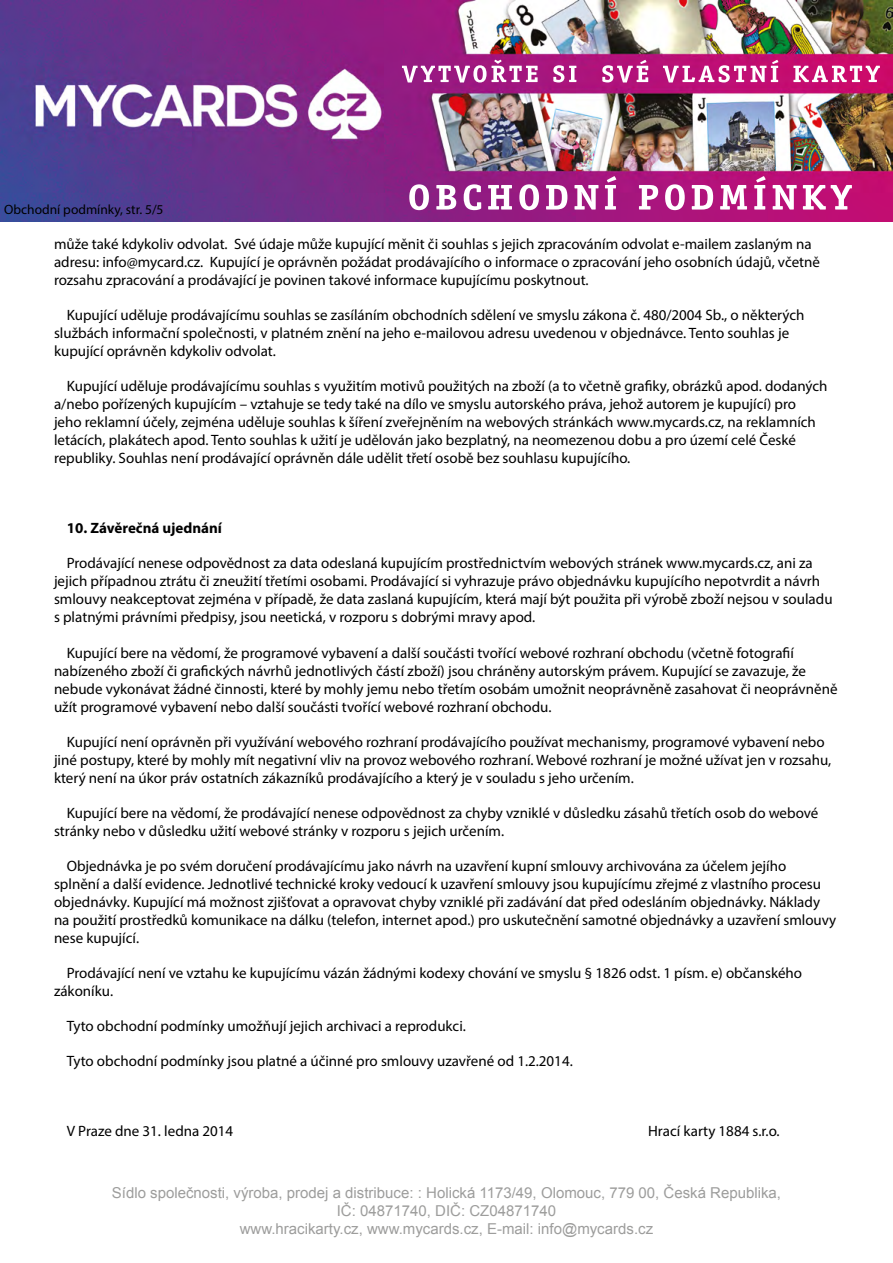
<style>
.page{position:relative;width:893px;height:1263px;background:#fff}
.page>*{position:absolute;margin:0;border:0;box-sizing:border-box;transform-origin:0 0}
.t1{font:15px/18px "Myriad Pro";color:#000}
.t2{font:15px/18px "Arial";color:#9d9d9c;text-align:center}
.t3{font:700 15px "Myriad Pro";color:#000}
.t4{font:13.5px "Myriad Pro";color:#000}
</style>
<div class="page">
<img style="left:0;top:0;width:893px;height:221px">
<p class="t4" style="left:4px;top:201px;width:161px">Obchodní podmínky, str. 5/5</p>
<p class="t1" style="left:54px;top:235px;width:767px">může také kdykoliv odvolat. Své údaje může kupující měnit či souhlas s jejich zpracováním odvolat e-mailem zaslaným na adresu: info@mycard.cz. Kupující je oprávněn požádat prodávajícího o informace o zpracování jeho osobních údajů, včetně rozsahu zpracování a prodávající je povinen takové informace kupujícímu poskytnout.</p>
<p class="t1" style="left:54px;top:306px;width:752px;text-indent:13px">Kupující uděluje prodávajícímu souhlas se zasíláním obchodních sdělení ve smyslu zákona č. 480/2004 Sb., o některých službách informační společnosti, v platném znění na jeho e-mailovou adresu uvedenou v objednávce. Tento souhlas je kupující oprávněn kdykoliv odvolat.</p>
<p class="t1" style="left:54px;top:377px;width:775px;text-indent:13px">Kupující uděluje prodávajícímu souhlas s využitím motivů použitých na zboží (a to včetně grafiky, obrázků apod. dodaných a/nebo pořízených kupujícím – vztahuje se tedy také na dílo ve smyslu autorského práva, jehož autorem je kupující) pro<br>jeho reklamní účely, zejména uděluje souhlas k šíření zveřejněním na webových stránkách www.mycards.cz, na reklamních letácích, plakátech apod. Tento souhlas k užití je udělován jako bezplatný, na neomezenou dobu a pro území celé České republiky. Souhlas není prodávající oprávněn dále udělit třetí osobě bez souhlasu kupujícího.</p>
<p class="t3" style="left:67px;top:519px;width:157px">10. Závěrečná ujednání</p>
<p class="t1" style="left:54px;top:554px;width:780px;text-indent:13px">Prodávající nenese odpovědnost za data odeslaná kupujícím prostřednictvím webových stránek www.mycards.cz, ani za jejich případnou ztrátu či zneužití třetími osobami. Prodávající si vyhrazuje právo objednávku kupujícího nepotvrdit a návrh smlouvy neakceptovat zejména v případě, že data zaslaná kupujícím, která mají být použita při výrobě zboží nejsou v souladu s platnými právními předpisy, jsou neetická, v rozporu s dobrými mravy apod.</p>
<p class="t1" style="left:54px;top:643px;width:785px;text-indent:13px">Kupující bere na vědomí, že programové vybavení a další součásti tvořící webové rozhraní obchodu (včetně fotografií nabízeného zboží či grafických návrhů jednotlivých částí zboží) jsou chráněny autorským právem. Kupující se zavazuje, že nebude vykonávat žádné činnosti, které by mohly jemu nebo třetím osobám umožnit neoprávněně zasahovat či neoprávněně užít programové vybavení nebo další součásti tvořící webové rozhraní obchodu.</p>
<p class="t1" style="left:54px;top:732px;width:779px;text-indent:13px">Kupující není oprávněn při využívání webového rozhraní prodávajícího používat mechanismy, programové vybavení nebo jiné postupy, které by mohly mít negativní vliv na provoz webového rozhraní. Webové rozhraní je možné užívat jen v rozsahu, který není na úkor práv ostatních zákazníků prodávajícího a který je v souladu s jeho určením.</p>
<p class="t1" style="left:54px;top:803px;width:766px;text-indent:13px">Kupující bere na vědomí, že prodávající nenese odpovědnost za chyby vzniklé v důsledku zásahů třetích osob do webové stránky nebo v důsledku užití webové stránky v rozporu s jejich určením.</p>
<p class="t1" style="left:54px;top:856px;width:784px;text-indent:13px">Objednávka je po svém doručení prodávajícímu jako návrh na uzavření kupní smlouvy archivována za účelem jejího<br>splnění a další evidence. Jednotlivé technické kroky vedoucí k uzavření smlouvy jsou kupujícímu zřejmé z vlastního procesu objednávky. Kupující má možnost zjišťovat a opravovat chyby vzniklé při zadávání dat před odesláním objednávky. Náklady na použití prostředků komunikace na dálku (telefon, internet apod.) pro uskutečnění samotné objednávky a uzavření smlouvy nese kupující.</p>
<p class="t1" style="left:54px;top:963px;width:750px;text-indent:13px">Prodávající není ve vztahu ke kupujícímu vázán žádnými kodexy chování ve smyslu § 1826 odst. 1 písm. e) občanského zákoníku.</p>
<p class="t1" style="left:67px;top:1016px;width:401px">Tyto obchodní podmínky umožňují jejich archivaci a reprodukci.</p>
<p class="t1" style="left:67px;top:1051px;width:508px">Tyto obchodní podmínky jsou platné a účinné pro smlouvy uzavřené od 1.2.2014.</p>
<p class="t1" style="left:67px;top:1121px;width:168px">V Praze dne 31. ledna 2014</p>
<p class="t1" style="left:648px;top:1121px;width:133px">Hrací karty 1884 s.r.o.</p>
<p class="t2" style="left:112px;top:1184px;width:671px">Sídlo společnosti, výroba, prodej a distribuce: : Holická 1173/49, Olomouc, 779 00, Česká Republika,<br>IČ: 04871740, DIČ: CZ04871740<br>www.hracikarty.cz, www.mycards.cz, E-mail: info@mycards.cz</p>
</div>
